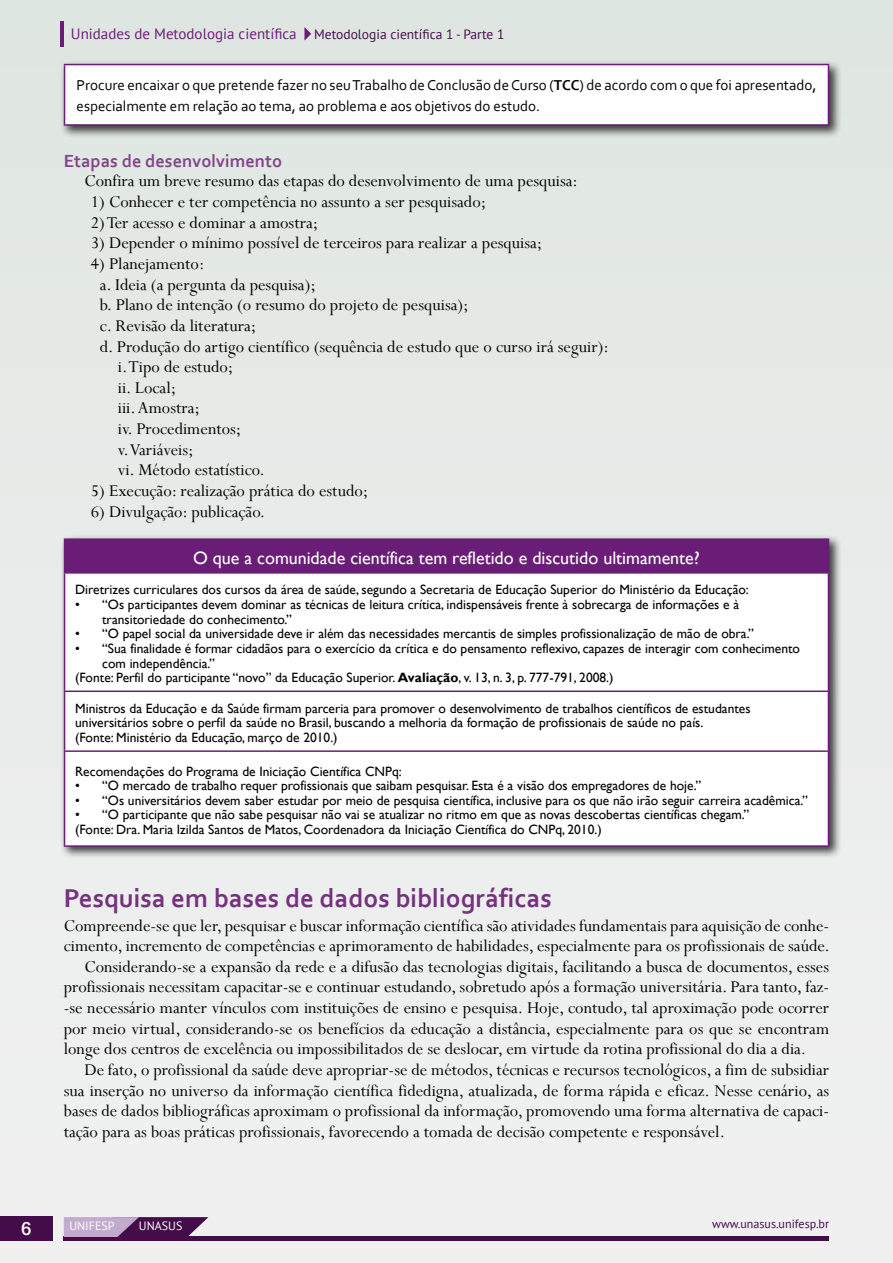
<style>
.page{position:relative;width:893px;height:1263px;background:#e8ebe9}
.page>*{position:absolute;margin:0;border:0;box-sizing:border-box;transform-origin:0 0}
.t1{font:700 27px "Corbel";color:#76317f}
.t2{font:700 19.5px "Shruti";color:#fff}
.t3{font:18.3px "Perpetua";color:#000}
.t4{font:700 18.3px "Corbel";color:#83458b}
.t5{font:18px "Gill Sans";color:#fff}
.t6{font:15px/20.7px "Corbel";color:#000}
.t7{font:15px "PT Sans";color:#6a1d76}
.t8{font:13.5px/14.7px "Gill Sans";color:#000}
.t9{font:12px "PT Sans";color:#450c4a}
.t10{font:12px "PT Sans";color:#fff}
.s1{font-size:13.5px;color:#450c4a}
.s2{font-weight:700}
</style>
<div class="page">
<div style="left:64px;top:1236px;width:765px;height:5px;background:#450c4a"></div>
<div style="left:0;top:1217px;width:53px;height:24px;background:#450c4a"></div>
<svg style="left:64px;top:1217px;width:144px;height:20px;background:#88618f"></svg>
<hr style="left:60px;top:21px;width:4px;height:25px;background:#6a1d76">
<svg style="left:304px;top:27px;width:7px;height:14px"></svg>
<div style="left:60px;top:535px;width:782px;height:325px;background:#000;opacity:.75"></div>
<div style="left:65px;top:539px;width:763px;height:34px;background:#6a1d76"></div>
<svg style="left:65px;top:574px;width:763px;height:271px"></svg>
<hr style="left:64px;top:540px;width:1px;height:32px;background:#6a1d76">
<hr style="left:64px;top:538px;width:765px;height:2px;background:#6a1d76">
<hr style="left:828px;top:540px;width:1px;height:32px;background:#6a1d76">
<hr style="left:64px;top:574px;width:1px;height:116px;background:#6a1d76">
<hr style="left:64px;top:692px;width:1px;height:58px;background:#6a1d76">
<hr style="left:64px;top:752px;width:1px;height:93px;background:#6a1d76">
<hr style="left:64px;top:572px;width:765px;height:2px;background:#6a1d76">
<hr style="left:828px;top:574px;width:1px;height:116px;background:#6a1d76">
<hr style="left:828px;top:692px;width:1px;height:58px;background:#6a1d76">
<hr style="left:828px;top:752px;width:1px;height:93px;background:#6a1d76">
<hr style="left:64px;top:690px;width:765px;height:2px;background:#6a1d76">
<hr style="left:64px;top:750px;width:765px;height:2px;background:#6a1d76">
<hr style="left:64px;top:845px;width:765px;height:2px;background:#6a1d76">
<div style="left:60px;top:60px;width:782px;height:78px;background:#000;opacity:.75"></div>
<div style="left:65px;top:65px;width:763px;height:60px;background:#fff"></div>
<hr style="left:64px;top:65px;width:1px;height:59px;background:#6a1d76">
<hr style="left:64px;top:64px;width:765px;height:1px;background:#6a1d76">
<hr style="left:828px;top:65px;width:1px;height:59px;background:#6a1d76">
<hr style="left:64px;top:124px;width:765px;height:2px;background:#6a1d76">
<p class="t2" style="left:21px;top:1217px;width:12px">6</p>
<p class="t7" style="left:71px;top:25px;width:435px">Unidades de Metodologia científica <span class="s1">Metodologia científica 1 - Parte 1</span></p>
<p class="t6" style="left:77px;top:74px;width:741px">Procure encaixar o que pretende fazer no seu Trabalho de Conclusão de Curso (<span class="s2">TCC</span>) de acordo com o que foi apresentado, especialmente em relação ao tema, ao problema e aos objetivos do estudo.</p>
<p class="t4" style="left:64px;top:150px;width:220px">Etapas de desenvolvimento</p>
<p class="t3" style="left:84px;top:170px;width:495px">Confira um breve resumo das etapas do desenvolvimento de uma pesquisa:</p>
<p class="t3" style="left:91px;top:190px;width:397px">1) Conhecer e ter competência no assunto a ser pesquisado;</p>
<p class="t3" style="left:91px;top:211px;width:229px">2) Ter acesso e dominar a amostra;</p>
<p class="t3" style="left:91px;top:232px;width:453px">3) Depender o mínimo possível de terceiros para realizar a pesquisa;</p>
<p class="t3" style="left:91px;top:252px;width:115px">4) Planejamento:</p>
<p class="t3" style="left:100px;top:273px;width:217px">a. Ideia (a pergunta da pesquisa);</p>
<p class="t3" style="left:100px;top:293px;width:370px">b. Plano de intenção (o resumo do projeto de pesquisa);</p>
<p class="t3" style="left:100px;top:314px;width:158px">c. Revisão da literatura;</p>
<p class="t3" style="left:100px;top:335px;width:510px">d. Produção do artigo científico (sequência de estudo que o curso irá seguir):</p>
<p class="t3" style="left:118px;top:355px;width:117px">i. Tipo de estudo;</p>
<p class="t3" style="left:118px;top:376px;width:60px">ii. Local;</p>
<p class="t3" style="left:118px;top:397px;width:84px">iii. Amostra;</p>
<p class="t3" style="left:118px;top:417px;width:125px">iv. Procedimentos;</p>
<p class="t3" style="left:118px;top:438px;width:77px">v. Variáveis;</p>
<p class="t3" style="left:118px;top:459px;width:148px">vi. Método estatístico.</p>
<p class="t3" style="left:91px;top:479px;width:279px">5) Execução: realização prática do estudo;</p>
<p class="t3" style="left:91px;top:500px;width:176px">6) Divulgação: publicação.</p>
<p class="t5" style="left:193px;top:547px;width:508px">O que a comunidade científica tem refletido e discutido ultimamente?</p>
<p class="t8" style="left:75px;top:583px;width:675px">Diretrizes curriculares dos cursos da área de saúde, segundo a Secretaria de Educação Superior do Ministério da Educação:</p>
<p class="t8" style="left:102px;top:597px;width:638px;text-indent:-27px">• “Os participantes devem dominar as técnicas de leitura crítica, indispensáveis frente à sobrecarga de informações e à transitoriedade do conhecimento.”</p>
<p class="t8" style="left:75px;top:627px;width:680px">• “O papel social da universidade deve ir além das necessidades mercantis de simples profissionalização de mão de obra.”</p>
<p class="t8" style="left:75px;top:641px;width:726px">• “Sua finalidade é formar cidadãos para o exercício da crítica e do pensamento reflexivo, capazes de interagir com conhecimento</p>
<p class="t8" style="left:102px;top:656px;width:114px">com independência.”</p>
<p class="t8" style="left:75px;top:670px;width:540px">(Fonte: Perfil do participante “novo” da Educação Superior. <span class="s2">Avaliação</span>, v. 13, n. 3, p. 777-791, 2008.)</p>
<p class="t8" style="left:75px;top:701px;width:677px">Ministros da Educação e da Saúde firmam parceria para promover o desenvolvimento de trabalhos científicos de estudantes universitários sobre o perfil da saúde no Brasil, buscando a melhoria da formação de profissionais de saúde no país.<br>(Fonte: Ministério da Educação, março de 2010.)</p>
<p class="t8" style="left:75px;top:764px;width:328px">Recomendações do Programa de Iniciação Científica CNPq:</p>
<p class="t8" style="left:75px;top:778px;width:628px">• “O mercado de trabalho requer profissionais que saibam pesquisar. Esta é a visão dos empregadores de hoje.”</p>
<p class="t8" style="left:75px;top:793px;width:734px">• “Os universitários devem saber estudar por meio de pesquisa científica, inclusive para os que não irão seguir carreira acadêmica.”</p>
<p class="t8" style="left:75px;top:808px;width:675px">• “O participante que não sabe pesquisar não vai se atualizar no ritmo em que as novas descobertas científicas chegam.” (Fonte: Dra. Maria Izilda Santos de Matos, Coordenadora da Iniciação Científica do CNPq, 2010.)</p>
<h1 class="t1" style="left:64px;top:881px;width:490px">Pesquisa em bases de dados bibliográficas</h1>
<p class="t3" style="left:64px;top:914px;width:767px">Compreende-se que ler, pesquisar e buscar informação científica são atividades fundamentais para aquisição de conhe-</p>
<p class="t3" style="left:64px;top:934px;width:768px">cimento, incremento de competências e aprimoramento de habilidades, especialmente para os profissionais de saúde.</p>
<p class="t3" style="left:84px;top:955px;width:746px">Considerando-se a expansão da rede e a difusão das tecnologias digitais, facilitando a busca de documentos, esses</p>
<p class="t3" style="left:64px;top:976px;width:767px">profissionais necessitam capacitar-se e continuar estudando, sobretudo após a formação universitária. Para tanto, faz-</p>
<p class="t3" style="left:64px;top:996px;width:767px">-se necessário manter vínculos com instituições de ensino e pesquisa. Hoje, contudo, tal aproximação pode ocorrer</p>
<p class="t3" style="left:64px;top:1017px;width:767px">por meio virtual, considerando-se os benefícios da educação a distância, especialmente para os que se encontram</p>
<p class="t3" style="left:64px;top:1037px;width:744px">longe dos centros de excelência ou impossibilitados de se deslocar, em virtude da rotina profissional do dia a dia.</p>
<p class="t3" style="left:84px;top:1058px;width:746px">De fato, o profissional da saúde deve apropriar-se de métodos, técnicas e recursos tecnológicos, a fim de subsidiar</p>
<p class="t3" style="left:64px;top:1079px;width:767px">sua inserção no universo da informação científica fidedigna, atualizada, de forma rápida e eficaz. Nesse cenário, as</p>
<p class="t3" style="left:64px;top:1099px;width:767px">bases de dados bibliográficas aproximam o profissional da informação, promovendo uma forma alternativa de capaci-</p>
<p class="t3" style="left:64px;top:1120px;width:663px">tação para as boas práticas profissionais, favorecendo a tomada de decisão competente e responsável.</p>
<p class="t10" style="left:69px;top:1218px;width:47px">UNIFESP</p>
<p class="t10" style="left:139px;top:1218px;width:45px">UNASUS</p>
<p class="t9" style="left:712px;top:1216px;width:118px">www.unasus.unifesp.br</p>
</div>
